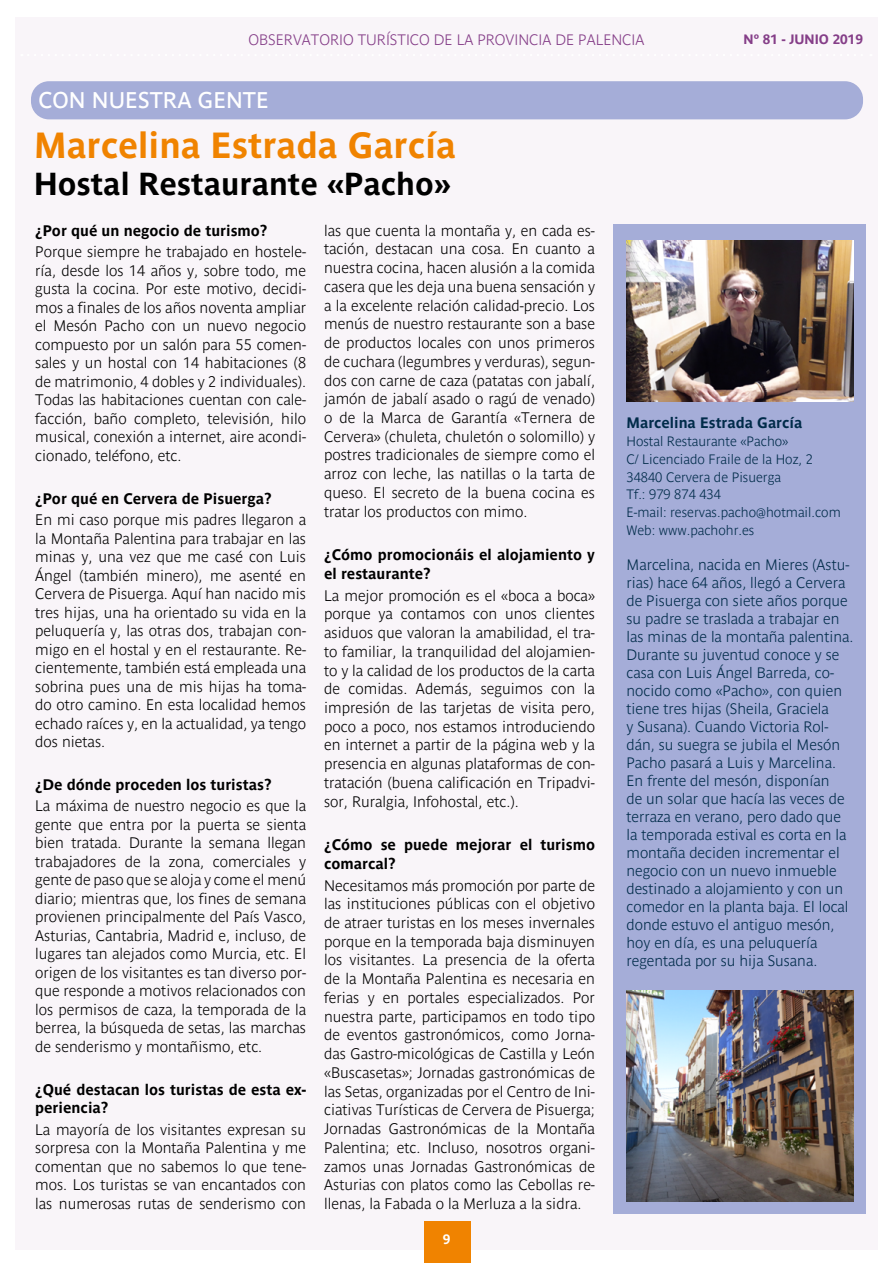
<style>
.page{position:relative;width:893px;height:1263px;background:#fff}
.page>*{position:absolute;margin:0;border:0;box-sizing:border-box;transform-origin:0 0}
.t1{font:700 36px "Parisine";color:#f08300}
.t2{font:700 31.5px "Parisine";color:#000}
.t3{font:22.5px "Parisine";color:#fff}
.t4{font:700 15.15px/18.8px "Parisine Clair";color:#000;text-align:justify}
.t5{font:700 15.15px/18.8px "Parisine";color:#000}
.t6{font:700 15px/18px "Parisine Clair";color:#002b49}
.t7{font:700 15px "Parisine Clair";color:#853e88}
.t8{font:700 15px "Parisine";color:#002b49}
.t9{font:700 13.5px/17.7px "Parisine Clair";color:#002b49}
.t10{font:700 13.5px "Parisine";color:#853e88}
.t11{font:700 13.5px "Parisine";color:#fff}
</style>
<div class="page">
<div style="left:15px;top:17px;width:863px;height:1232px;background:#f9f5f9"></div>
<div style="left:424px;top:1221px;width:47px;height:42px;background:#f08300"></div>
<div style="left:31px;top:81px;width:832px;height:38px;background:#a5add8;border-radius:18px"></div>
<div style="left:613px;top:224px;width:253px;height:989px;background:#a5add8"></div>
<img style="left:626px;top:241px;width:227px;height:160px">
<img style="left:626px;top:990px;width:228px;height:211px">
<p class="t7" style="left:248px;top:31px;width:398px">OBSERVATORIO TURÍSTICO DE LA PROVINCIA DE PALENCIA</p>
<h3 class="t3" style="left:38px;top:87px;width:232px">CON NUESTRA GENTE</h3>
<h1 class="t1" style="left:34px;top:124px;width:423px">Marcelina Estrada García</h1>
<h2 class="t2" style="left:34px;top:166px;width:419px">Hostal Restaurante «Pacho»</h2>
<p class="t10" style="left:744px;top:31px;width:121px">Nº 81 - JUNIO 2019</p>
<p class="t5" style="left:35px;top:221px;width:234px">¿Por qué un negocio de turismo?</p>
<p class="t4" style="left:35px;top:243px;width:272px">Porque siempre he trabajado en hostele&shy;ría, desde los 14 años y, sobre todo, me gusta la cocina. Por este motivo, decidi&shy;mos a finales de los años noventa ampliar el Mesón Pacho con un nuevo negocio compuesto por un salón para 55 comen&shy;sales y un hostal con 14 habitaciones (8 de matrimonio, 4 dobles y 2 individuales).<br>Todas las habitaciones cuentan con cale&shy;facción, baño completo, televisión, hilo musical, conexión a internet, aire acondi&shy;cionado, teléfono, etc.</p>
<p class="t5" style="left:35px;top:489px;width:238px">¿Por qué en Cervera de Pisuerga?</p>
<p class="t4" style="left:35px;top:510px;width:272px">En mi caso porque mis padres llegaron a la Montaña Palentina para trabajar en las minas y, una vez que me casé con Luis Ángel (también minero), me asenté en Cervera de Pisuerga. Aquí han nacido mis tres hijas, una ha orientado su vida en la peluquería y, las otras dos, trabajan con&shy;migo en el hostal y en el restaurante. Re&shy;cientemente, también está empleada una sobrina pues una de mis hijas ha toma&shy;do otro camino. En esta localidad hemos echado raíces y, en la actualidad, ya tengo dos nietas.</p>
<p class="t5" style="left:35px;top:775px;width:238px">¿De dónde proceden los turistas?</p>
<p class="t4" style="left:35px;top:797px;width:272px">La máxima de nuestro negocio es que la gente que entra por la puerta se sienta bien tratada. Durante la semana llegan trabajadores de la zona, comerciales y gente de paso que se aloja y come el menú diario; mientras que, los fines de semana provienen principalmente del País Vasco, Asturias, Cantabria, Madrid e, incluso, de lugares tan alejados como Murcia, etc. El origen de los visitantes es tan diverso por&shy;que responde a motivos relacionados con los permisos de caza, la temporada de la berrea, la búsqueda de setas, las marchas de senderismo y montañismo, etc.</p>
<p class="t5" style="left:35px;top:1080px;width:272px">¿Qué destacan los turistas de esta ex&shy;periencia?</p>
<p class="t4" style="left:35px;top:1120px;width:272px">La mayoría de los visitantes expresan su sorpresa con la Montaña Palentina y me comentan que no sabemos lo que tene&shy;mos. Los turistas se van encantados con las numerosas rutas de senderismo con</p>
<p class="t4" style="left:324px;top:221px;width:272px">las que cuenta la montaña y, en cada es&shy;tación, destacan una cosa. En cuanto a nuestra cocina, hacen alusión a la comida casera que les deja una buena sensación y a la excelente relación calidad-precio. Los menús de nuestro restaurante son a base de productos locales con unos primeros de cuchara (legumbres y verduras), segun&shy;dos con carne de caza (patatas con jabalí, jamón de jabalí asado o ragú de venado) o de la Marca de Garantía «Ternera de Cervera» (chuleta, chuletón o solomillo) y postres tradicionales de siempre como el arroz con leche, las natillas o la tarta de queso. El secreto de la buena cocina es tratar los productos con mimo.</p>
<p class="t5" style="left:324px;top:545px;width:272px">¿Cómo promocionáis el alojamiento y el restaurante?</p>
<p class="t4" style="left:324px;top:586px;width:272px">La mejor promoción es el «boca a boca» porque ya contamos con unos clientes asiduos que valoran la amabilidad, el tra&shy;to familiar, la tranquilidad del alojamien&shy;to y la calidad de los productos de la carta de comidas. Además, seguimos con la impresión de las tarjetas de visita pero, poco a poco, nos estamos introduciendo en internet a partir de la página web y la presencia en algunas plataformas de con&shy;tratación (buena calificación en Tripadvi&shy;sor, Ruralgia, Infohostal, etc.).</p>
<p class="t5" style="left:324px;top:835px;width:272px">¿Cómo se puede mejorar el turismo comarcal?</p>
<p class="t4" style="left:324px;top:876px;width:272px">Necesitamos más promoción por parte de las instituciones públicas con el objetivo de atraer turistas en los meses invernales porque en la temporada baja disminuyen los visitantes. La presencia de la oferta de la Montaña Palentina es necesaria en ferias y en portales especializados. Por nuestra parte, participamos en todo tipo de eventos gastronómicos, como Jorna&shy;das Gastro-micológicas de Castilla y León «Buscasetas»; Jornadas gastronómicas de las Setas, organizadas por el Centro de Ini&shy;ciativas Turísticas de Cervera de Pisuerga; Jornadas Gastronómicas de la Montaña Palentina; etc. Incluso, nosotros organi&shy;zamos unas Jornadas Gastronómicas de Asturias con platos como las Cebollas re&shy;llenas, la Fabada o la Merluza a la sidra.</p>
<p class="t11" style="left:443px;top:1231px;width:9px">9</p>
<p class="t8" style="left:626px;top:414px;width:177px">Marcelina Estrada García</p>
<p class="t9" style="left:626px;top:433px;width:216px">Hostal Restaurante «Pacho»<br>C/ Licenciado Fraile de la Hoz, 2<br>34840 Cervera de Pisuerga<br>Tf.: 979 874 434<br>E-mail: reservas.pacho@hotmail.com<br>Web: www.pachohr.es</p>
<p class="t6" style="left:626px;top:556px;width:228px">Marcelina, nacida en Mieres (Astu&shy;rias) hace 64 años, llegó a Cervera de Pisuerga con siete años porque su padre se traslada a trabajar en las minas de la montaña palentina.<br>Durante su juventud conoce y se casa con Luis Ángel Barreda, co&shy;nocido como «Pacho», con quien tiene tres hijas (Sheila, Graciela<br>y Susana). Cuando Victoria Rol&shy;dán, su suegra se jubila el Mesón<br>Pacho pasará a Luis y Marcelina.<br>En frente del mesón, disponían<br>de un solar que hacía las veces de terraza en verano, pero dado que la temporada estival es corta en la montaña deciden incrementar el negocio con un nuevo inmueble destinado a alojamiento y con un comedor en la planta baja. El local donde estuvo el antiguo mesón, hoy en día, es una peluquería regentada por su hija Susana.</p>
</div>
